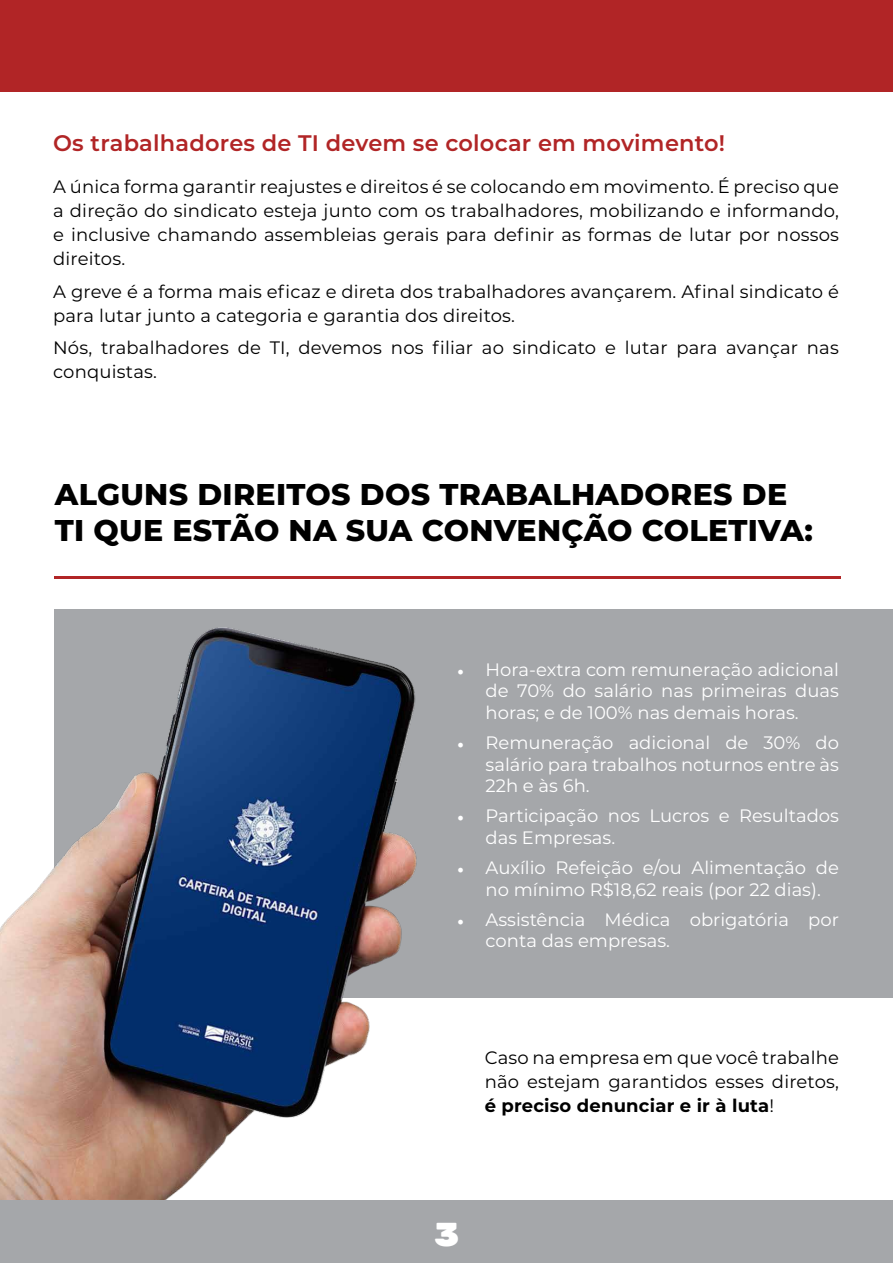
<style>
.page{position:relative;width:893px;height:1263px;background:#fff}
.page>*{position:absolute;margin:0;border:0;box-sizing:border-box;transform-origin:0 0}
.t1{font:33px "Rubik Mono One";color:#fff}
.t2{font:800 30px/36px "Montserrat";letter-spacing:.01em;color:#000}
.t3{font:600 22.5px "Montserrat";letter-spacing:.01em;color:#b12526}
.t4{font:18px/24px "Montserrat";letter-spacing:.01em;color:#000;text-align:justify}
.t5{font:18px/21.6px "Montserrat";color:#fff;text-align:justify}
.s1{font-family:"Minion Pro"}
.s2{font-weight:700}
</style>
<div class="page">
<div style="left:0;top:0;width:893px;height:91px;background:#b12526"></div>
<div style="left:0;top:1200px;width:893px;height:63px;background:#a5a7aa"></div>
<hr style="left:54px;top:576px;width:787px;height:3px;background:#b12526">
<div style="left:55px;top:609px;width:838px;height:389px;background:#a5a7aa"></div>
<img style="left:0;top:609px;width:417px;height:591px">
<p class="t3" style="left:53px;top:127px;width:674px">Os trabalhadores de TI devem se colocar em movimento!</p>
<p class="t4" style="left:53px;top:174px;width:787px">A única forma garantir reajustes e direitos é se colocando em movimento. É preciso que a direção do sindicato esteja junto com os trabalhadores, mobilizando e informando, e inclusive chamando assembleias gerais para definir as formas de lutar por nossos direitos.</p>
<p class="t4" style="left:53px;top:279px;width:787px">A greve é a forma mais eficaz e direta dos trabalhadores avançarem. Afinal sindicato é para lutar junto a categoria e garantia dos direitos.</p>
<p class="t4" style="left:53px;top:335px;width:787px">Nós, trabalhadores de TI, devemos nos filiar ao sindicato e lutar para avançar nas conquistas.</p>
<h2 class="t2" style="left:55px;top:474px;width:760px">ALGUNS DIREITOS DOS TRABALHADORES DE<br>TI QUE ESTÃO NA SUA CONVENÇÃO COLETIVA:</h2>
<p class="t5" style="left:486px;top:658px;width:355px;text-indent:-28px"><span class="s1">•</span> Hora-extra com remuneração adicional de 70% do salário nas primeiras duas horas; e de 100% nas demais horas.</p>
<p class="t5" style="left:486px;top:731px;width:355px;text-indent:-28px"><span class="s1">•</span> Remuneração adicional de 30% do salário para trabalhos noturnos entre às 22h e às 6h.</p>
<p class="t5" style="left:486px;top:804px;width:355px;text-indent:-28px"><span class="s1">•</span> Participação nos Lucros e Resultados das Empresas.</p>
<p class="t5" style="left:457px;top:856px;width:383px;text-align:center"><span class="s1">•</span> Auxílio Refeição e/ou Alimentação de no mínimo R$18,62 reais (por 22 dias).</p>
<p class="t5" style="left:486px;top:908px;width:355px;text-indent:-28px"><span class="s1">•</span> Assistência Médica obrigatória por conta das empresas.</p>
<p class="t4" style="left:485px;top:1044px;width:356px">Caso na empresa em que você trabalhe não estejam garantidos esses diretos, <span class="s2">é preciso denunciar e ir à luta</span>!</p>
<h1 class="t1" style="left:432px;top:1217px;width:30px">3</h1>
</div>
